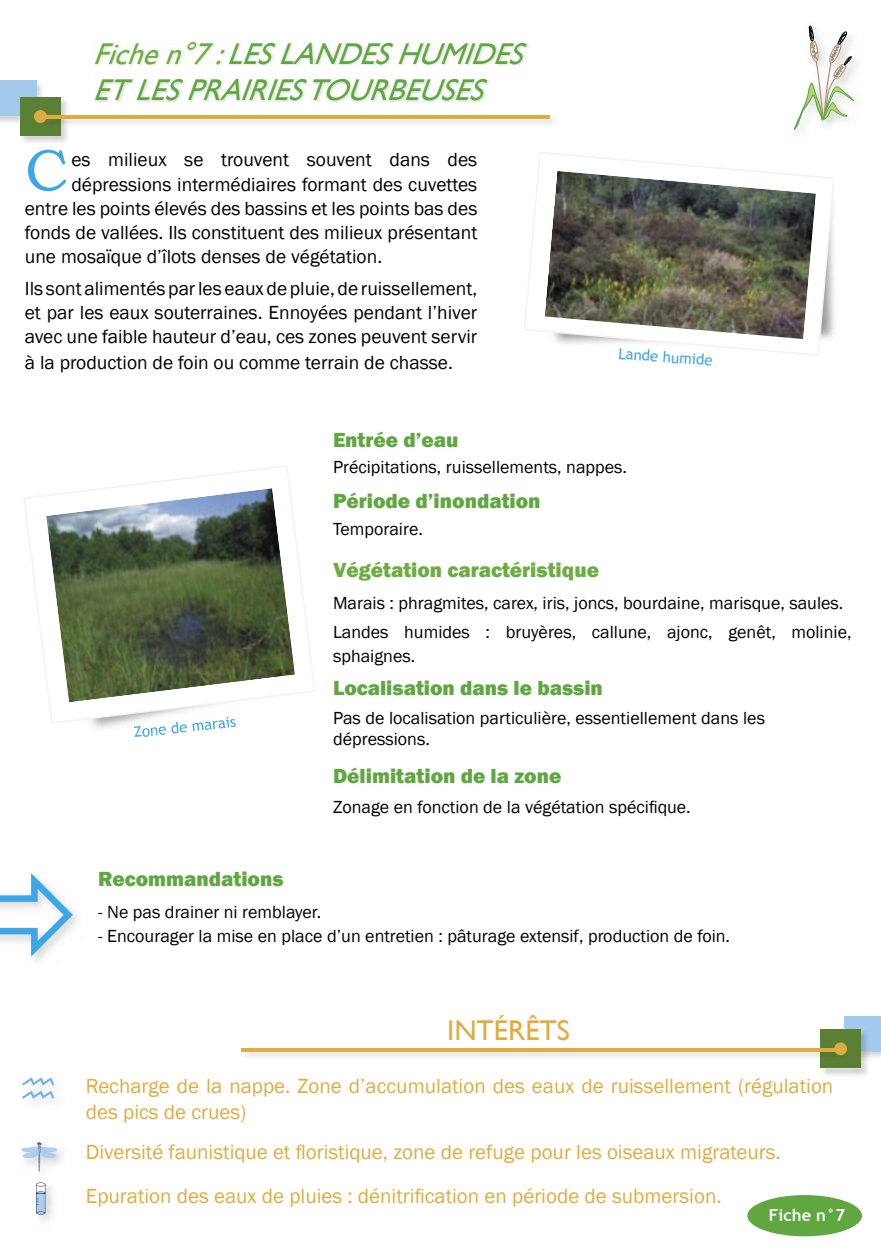
<style>
.page{position:relative;width:881px;height:1251px;background:#fff}
.page>*{position:absolute;margin:0;border:0;box-sizing:border-box;transform-origin:0 0}
.t1{font:58.95px "Bookman Old Style";color:#3ca6e6}
.t2{font:italic 30px/36px "Gill Sans";color:#60a742}
.t3{font:28.5px "Gill Sans";color:#deac41}
.t4{font:21px/25.5px "Franklin Gothic";color:#deac41}
.t5{font:800 21px "Franklin Gothic";color:#60a742}
.t6{font:800 21px "Franklin Gothic";color:#6cac42}
.t7{font:19.5px/24.5px "Franklin Gothic";color:#000;text-align:justify}
.t8{font:18px/28.2px "Franklin Gothic";color:#000}
.t9{font:700 16.5px "Trebuchet MS";color:#fff}
.t10{font:15px "Trebuchet MS";color:#3ca6e6}
.s1{color:#6cac42}
</style>
<div class="page">
<svg style="left:96px;top:43px;width:62px;height:21px"></svg>
<svg style="left:167px;top:42px;width:360px;height:23px"></svg>
<svg style="left:95px;top:80px;width:393px;height:22px"></svg>
<img style="left:21px;top:1148px;width:41px;height:24px">
<svg style="left:22px;top:1142px;width:35px;height:29px"></svg>
<img style="left:37px;top:1184px;width:15px;height:36px">
<svg style="left:36px;top:1182px;width:9px;height:32px"></svg>
<img style="left:870px;top:1051px;width:10px;height:7px">
<div style="left:844px;top:1015px;width:36px;height:36px;background:#a2caec"></div>
<img style="left:823px;top:1060px;width:45px;height:16px">
<img style="left:860px;top:1051px;width:10px;height:9px">
<img style="left:844px;top:1028px;width:23px;height:23px">
<div style="left:820px;top:1029px;width:40px;height:39px;background:#5a8035"></div>
<img style="left:241px;top:1050px;width:577px;height:7px">
<svg style="left:818px;top:1050px;width:2px;height:7px"></svg>
<img style="left:820px;top:1050px;width:22px;height:6px">
<hr style="left:241px;top:1047px;width:593px;height:3px;background:#deac41">
<img style="left:0;top:80px;width:42px;height:43px">
<div style="left:0;top:80px;width:36px;height:35px;background:#a2caec"></div>
<img style="left:22px;top:99px;width:46px;height:44px">
<img style="left:19px;top:96px;width:24px;height:27px">
<img style="left:19px;top:96px;width:17px;height:19px">
<div style="left:20px;top:97px;width:41px;height:39px;background:#5a8035"></div>
<img style="left:47px;top:114px;width:506px;height:14px">
<hr style="left:45px;top:115px;width:504px;height:3px;background:#deac41">
<svg style="left:34px;top:110px;width:13px;height:13px"></svg>
<svg style="left:793px;top:25px;width:60px;height:105px"></svg>
<img style="left:134px;top:723px;width:102px;height:10px">
<svg style="left:24px;top:466px;width:291px;height:257px"></svg>
<img style="left:46px;top:488px;width:249px;height:214px">
<svg style="left:524px;top:152px;width:310px;height:204px"></svg>
<img style="left:544px;top:171px;width:271px;height:168px">
<svg style="left:833px;top:1042px;width:13px;height:13px"></svg>
<div style="left:747px;top:1194px;width:114px;height:41px;background:#60a742;border-radius:50%"></div>
<svg style="left:0;top:874px;width:73px;height:82px"></svg>
<svg style="left:23px;top:1079px;width:31px;height:20px"></svg>
<h2 class="t2" style="left:93px;top:36px;width:443px"><span class="s1">Fichen°7:</span>LESLANDESHUMIDES<br>ETLESPRAIRIESTOURBEUSES</h2>
<h1 class="t1" style="left:25px;top:132px;width:45px">C</h1>
<p class="t7" style="left:71px;top:148px;width:407px">es milieux se trouvent souvent dans des</p>
<p class="t7" style="left:71px;top:172px;width:407px">dépressions intermédiaires formant des cuvettes</p>
<p class="t7" style="left:25px;top:196px;width:454px">entre les points élevés des bassins et les points bas des</p>
<p class="t7" style="left:25px;top:220px;width:454px">fonds de vallées. Ils constituent des milieux présentant</p>
<p class="t7" style="left:25px;top:244px;width:359px">une mosaïque d’îlots denses de végétation.</p>
<p class="t7" style="left:25px;top:277px;width:454px">Ils sont alimentés par les eaux de pluie, de ruissellement, et par les eaux souterraines. Ennoyées pendant l’hiver avec une faible hauteur d’eau, ces zones peuvent servir à la production de foin ou comme terrain de chasse.</p>
<p class="t10" style="left:618px;top:344px;width:96px;rotate:4deg">Lande humide</p>
<p class="t10" style="left:133px;top:723px;width:104px;rotate:-6deg">Zone de marais</p>
<p class="t5" style="left:333px;top:426px;width:127px">Entrée d’eau</p>
<p class="t8" style="left:333px;top:453px;width:295px">Précipitations, ruissellements, nappes.</p>
<p class="t5" style="left:333px;top:487px;width:209px">Période d’inondation</p>
<p class="t8" style="left:333px;top:515px;width:91px">Temporaire.</p>
<p class="t6" style="left:333px;top:556px;width:267px">Végétation caractéristique</p>
<p class="t8" style="left:333px;top:589px;width:520px">Marais : phragmites, carex, iris, joncs, bourdaine, marisque, saules.<br>Landes humides : bruyères, callune, ajonc, genêt, molinie,</p>
<p class="t8" style="left:333px;top:642px;width:84px">sphaignes.</p>
<p class="t5" style="left:333px;top:674px;width:271px">Localisation dans le bassin</p>
<p class="t8" style="left:333px;top:708px;width:433px;line-height:21px">Pas de localisation particulière, essentiellement dans les dépressions.</p>
<p class="t5" style="left:333px;top:762px;width:230px">Délimitation de la zone</p>
<p class="t8" style="left:333px;top:793px;width:359px">Zonage en fonction de la végétation spécifique.</p>
<p class="t5" style="left:98px;top:864px;width:187px">Recommandations</p>
<p class="t8" style="left:98px;top:898px;width:224px">- Ne pas drainer ni remblayer.</p>
<p class="t8" style="left:98px;top:922px;width:633px">- Encourager la mise en place d’un entretien : pâturage extensif, production de foin.</p>
<h3 class="t3" style="left:447px;top:1013px;width:124px">INTÉRÊTS</h3>
<p class="t4" style="left:86px;top:1073px;width:748px">Recharge de la nappe. Zone d’accumulation des eaux de ruissellement (régulation des pics de crues)</p>
<p class="t4" style="left:86px;top:1129px;width:696px;line-height:44.4px">Diversité faunistique et floristique, zone de refuge pour les oiseaux migrateurs.<br>Epuration des eaux de pluies : dénitrification en période de submersion.</p>
<p class="t9" style="left:768px;top:1203px;width:78px">Fiche n°7</p>
</div>
